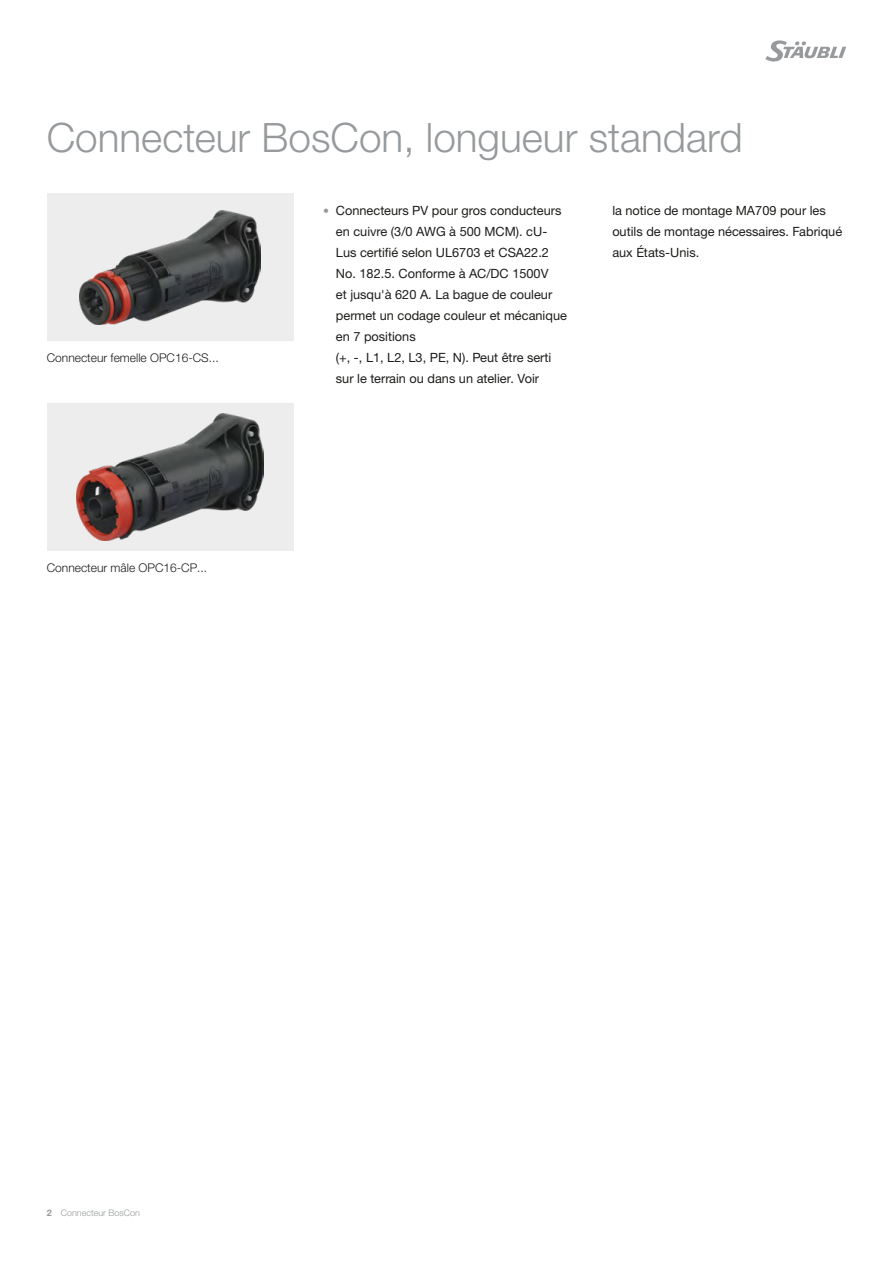
<style>
.page{position:relative;width:893px;height:1263px;background:#fff}
.page>*{position:absolute;margin:0;border:0;box-sizing:border-box;transform-origin:0 0}
.Headline_Inside_FR{font:300 40.5px "Helvetica Neue LTW1 G";color:#979a9c}
.t1{font:12.75px/21px "Helvetica Neue LTW1 G";color:#1d1d1b}
.Caption_Inside_neutral{font:300 12px "Helvetica Neue LTW1 G";color:#1d1d1b}
.t2{font:300 9px "Helvetica Neue LTW1 G";color:#979a9c}
.s1{font-weight:300;font-size:12px;color:#979a9c}
.s2{font-weight:700}
</style>
<div class="page">
<svg style="left:765px;top:40px;width:81px;height:22px"></svg>
<div style="left:47px;top:194px;width:246px;height:147px;background:#ededed"></div>
<img style="left:80px;top:211px;width:180px;height:113px">
<div style="left:47px;top:404px;width:246px;height:147px;background:#ededed"></div>
<img style="left:77px;top:414px;width:187px;height:127px">
<p class="Headline_Inside_FR" style="left:47px;top:113px;width:697px">Connecteur BosCon, longueur standard</p>
<p class="Caption_Inside_neutral" style="left:47px;top:350px;width:174px">Connecteur femelle OPC16-CS...</p>
<p class="Caption_Inside_neutral" style="left:47px;top:560px;width:162px">Connecteur mâle OPC16-CP...</p>
<p class="t1" style="left:336px;top:200px;width:232px;text-indent:-13px"><span class="s1">•</span> Connecteurs PV pour gros conducteurs en cuivre (3/0 AWG à 500 MCM). cU-Lus certifié selon UL6703 et CSA22.2<br>No. 182.5. Conforme à AC/DC 1500V<br>et jusqu'à 620 A. La bague de couleur permet un codage couleur et mécanique en 7 positions<br>(+, -, L1, L2, L3, PE, N). Peut être serti sur le terrain ou dans un atelier. Voir</p>
<p class="t1" style="left:612px;top:200px;width:231px">la notice de montage MA709 pour les outils de montage nécessaires. Fabriqué aux États-Unis.</p>
<p class="t2" style="left:47px;top:1207px;width:95px"><span class="s2">2</span> Connecteur BosCon</p>
</div>
